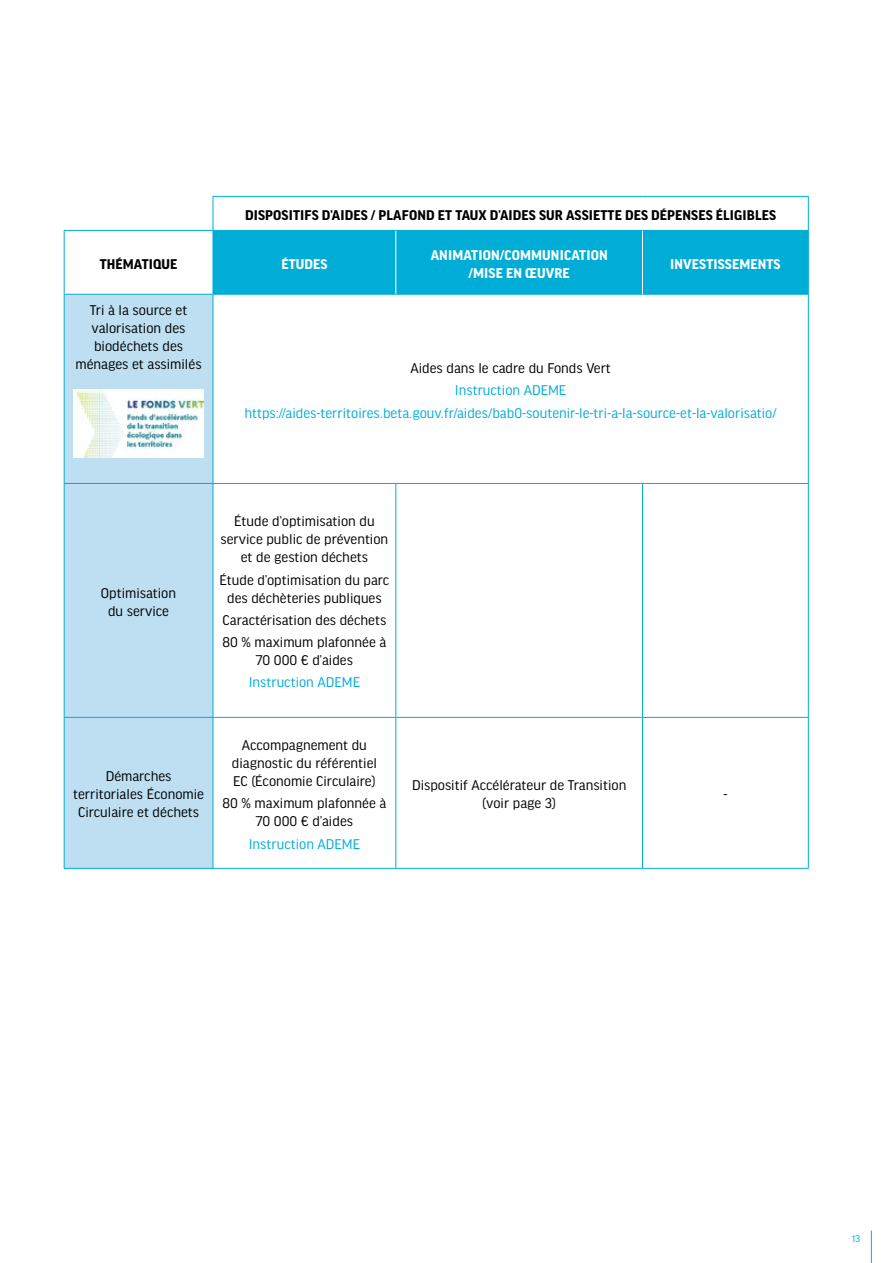
<style>
.page{position:relative;width:893px;height:1263px;background:#fff}
.page>*{position:absolute;margin:0;border:0;box-sizing:border-box;transform-origin:0 0}
.t1{font:15px/18px "Good Headline Pro";color:#000;text-align:center}
.t2{font:15px/22.2px "Good Headline Pro";color:#00add7;text-align:center}
.t3{font:700 15px "Good Headline Pro";letter-spacing:.01em;color:#000}
.t4{font:700 15px/18px "Good Headline Pro";letter-spacing:.01em;color:#fff;text-align:center}
.t5{font:10.5px "Good Headline Pro";color:#00add7}
</style>
<div class="page">
<hr style="left:871px;top:1231px;width:1px;height:32px;background:#00add7">
<svg style="left:64px;top:196px;width:744px;height:672px"></svg>
<div style="left:214px;top:231px;width:594px;height:63px;background:#00add7"></div>
<div style="left:65px;top:295px;width:148px;height:573px;background:#bddff1"></div>
<hr style="left:808px;top:197px;width:1px;height:33px;background:#00add7">
<hr style="left:808px;top:295px;width:1px;height:188px;background:#00add7">
<hr style="left:213px;top:197px;width:1px;height:33px;background:#00add7">
<hr style="left:64px;top:230px;width:149px;height:1px;background:#00add7">
<hr style="left:213px;top:230px;width:183px;height:1px;background:#00add7">
<hr style="left:396px;top:230px;width:246px;height:1px;background:#00add7">
<hr style="left:642px;top:230px;width:167px;height:1px;background:#00add7">
<hr style="left:213px;top:294px;width:183px;height:1px;background:#00add7">
<hr style="left:396px;top:294px;width:246px;height:1px;background:#00add7">
<hr style="left:642px;top:294px;width:167px;height:1px;background:#00add7">
<hr style="left:64px;top:483px;width:149px;height:1px;background:#00add7">
<hr style="left:213px;top:483px;width:183px;height:1px;background:#00add7">
<hr style="left:64px;top:717px;width:149px;height:1px;background:#00add7">
<hr style="left:213px;top:717px;width:183px;height:1px;background:#00add7">
<hr style="left:64px;top:868px;width:149px;height:1px;background:#00add7">
<hr style="left:213px;top:868px;width:183px;height:1px;background:#00add7">
<hr style="left:396px;top:483px;width:246px;height:1px;background:#00add7">
<hr style="left:395px;top:484px;width:1px;height:233px;background:#00add7">
<hr style="left:395px;top:718px;width:1px;height:150px;background:#00add7">
<hr style="left:642px;top:483px;width:167px;height:1px;background:#00add7">
<hr style="left:642px;top:484px;width:1px;height:233px;background:#00add7">
<hr style="left:642px;top:717px;width:167px;height:1px;background:#00add7">
<hr style="left:642px;top:718px;width:1px;height:150px;background:#00add7">
<hr style="left:642px;top:868px;width:167px;height:1px;background:#00add7">
<hr style="left:396px;top:717px;width:246px;height:1px;background:#00add7">
<hr style="left:396px;top:868px;width:246px;height:1px;background:#00add7">
<hr style="left:213px;top:196px;width:183px;height:1px;background:#00add7">
<hr style="left:396px;top:196px;width:246px;height:1px;background:#00add7">
<hr style="left:642px;top:196px;width:167px;height:1px;background:#00add7">
<hr style="left:64px;top:231px;width:1px;height:63px;background:#00add7">
<hr style="left:808px;top:231px;width:1px;height:63px;background:#00add7">
<hr style="left:64px;top:295px;width:1px;height:188px;background:#00add7">
<hr style="left:64px;top:484px;width:1px;height:233px;background:#00add7">
<hr style="left:64px;top:718px;width:1px;height:150px;background:#00add7">
<hr style="left:808px;top:484px;width:1px;height:233px;background:#00add7">
<hr style="left:808px;top:718px;width:1px;height:150px;background:#00add7">
<hr style="left:213px;top:231px;width:1px;height:63px;background:#00add7">
<hr style="left:213px;top:295px;width:1px;height:188px;background:#00add7">
<hr style="left:213px;top:484px;width:1px;height:233px;background:#00add7">
<hr style="left:213px;top:718px;width:1px;height:150px;background:#00add7">
<hr style="left:64px;top:294px;width:149px;height:1px;background:#00add7">
<hr style="left:395px;top:231px;width:1px;height:63px;background:#fff">
<hr style="left:642px;top:231px;width:1px;height:63px;background:#fff">
<img style="left:73px;top:390px;width:131px;height:68px">
<p class="t3" style="left:245px;top:208px;width:532px">DISPOSITIFS D’AIDES / PLAFOND ET TAUX D’AIDES SUR ASSIETTE DES DÉPENSES ÉLIGIBLES</p>
<p class="t3" style="left:100px;top:257px;width:79px">THÉMATIQUE</p>
<p class="t4" style="left:281px;top:255px;width:48px">ÉTUDES</p>
<p class="t4" style="left:431px;top:246px;width:178px">ANIMATION/COMMUNICATION /MISE EN ŒUVRE</p>
<p class="t4" style="left:670px;top:255px;width:112px">INVESTISSEMENTS</p>
<p class="t1" style="left:76px;top:301px;width:128px">Tri à la source et valorisation des biodéchets des ménages et assimilés</p>
<p class="t1" style="left:410px;top:359px;width:202px">Aides dans le cadre du Fonds Vert</p>
<p class="t2" style="left:244px;top:380px;width:534px">Instruction ADEME https://aides-territoires.beta.gouv.fr/aides/bab0-soutenir-le-tri-a-la-source-et-la-valorisatio/</p>
<p class="t1" style="left:101px;top:584px;width:77px">Optimisation du service</p>
<p class="t1" style="left:221px;top:513px;width:169px">Étude d’optimisation du service public de prévention et de gestion déchets</p>
<p class="t1" style="left:219px;top:571px;width:171px">Étude d’optimisation du parc des déchèteries publiques</p>
<p class="t1" style="left:222px;top:609px;width:165px;line-height:22.2px;text-align:left">Caractérisation des déchets<br>80 % maximum plafonnée à</p>
<p class="t1" style="left:256px;top:651px;width:99px">70 000 € d’aides</p>
<p class="t2" style="left:249px;top:672px;width:113px">Instruction ADEME</p>
<p class="t1" style="left:73px;top:768px;width:132px">Démarches territoriales Économie<br>Circulaire et déchets</p>
<p class="t1" style="left:232px;top:736px;width:147px">Accompagnement du diagnostic du référentiel<br>EC (Économie Circulaire)</p>
<p class="t1" style="left:223px;top:795px;width:165px">80 % maximum plafonnée à<br>70 000 € d’aides</p>
<p class="t2" style="left:249px;top:833px;width:113px">Instruction ADEME</p>
<p class="t1" style="left:412px;top:777px;width:216px">Dispositif Accélérateur de Transition (voir page 3)</p>
<p class="t1" style="left:723px;top:786px;width:6px">-</p>
<p class="t5" style="left:852px;top:1233px;width:10px">13</p>
</div>
